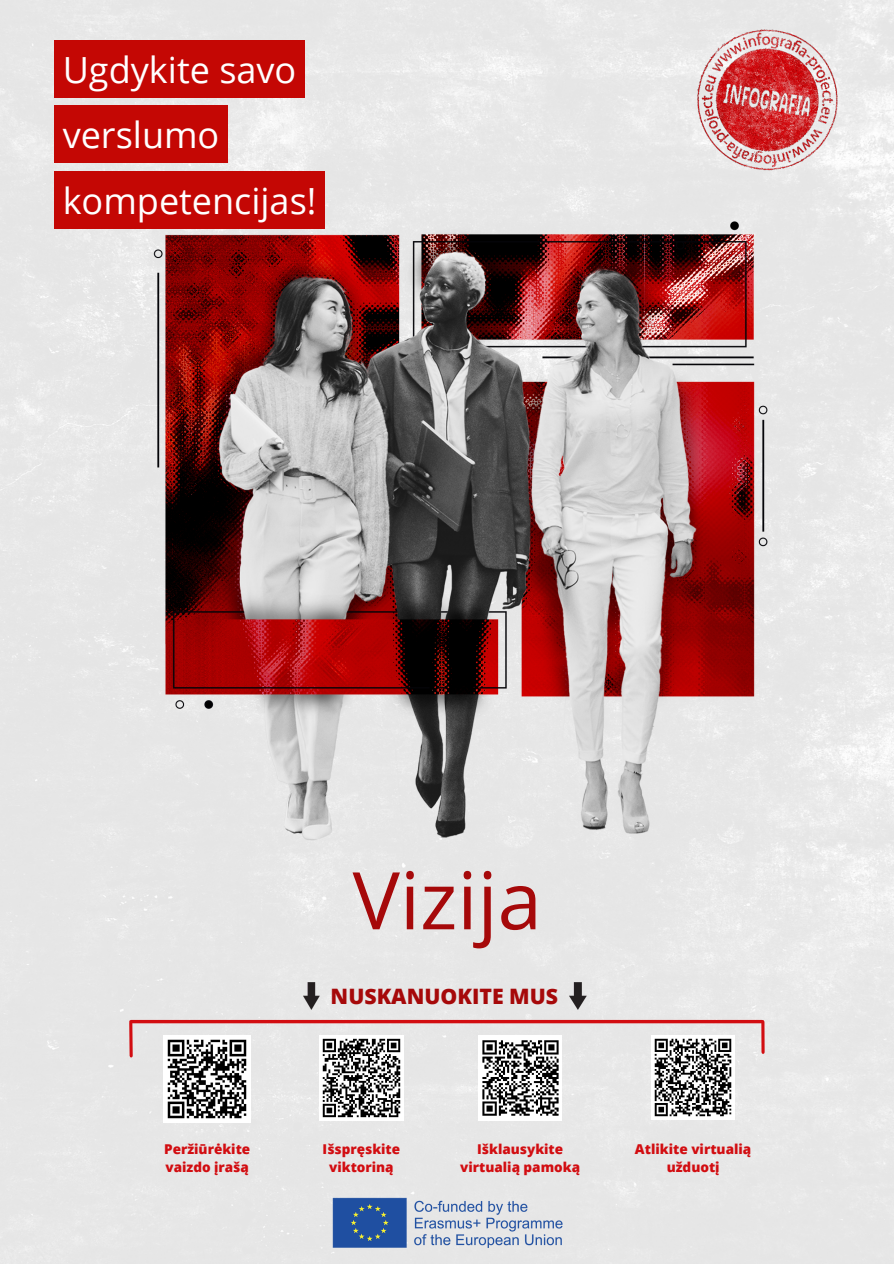
<style>
.page{position:relative;width:894px;height:1264px;background:#fff}
.page>*{position:absolute;margin:0;border:0;box-sizing:border-box;transform-origin:0 0}
.t1{font:79.5px "Open Sans";color:#a6090a}
.t2{font:36px "Open Sans";color:#fff}
.t3{font:800 21.3px "Open Sans";color:#a6090a}
.t4{font:800 13.5px/18px "Open Sans";color:#d20d11;text-align:center}
</style>
<div class="page">
<img style="left:0;top:0;width:893px;height:1263px">
<img style="left:697px;top:29px;width:140px;height:141px">
<div style="left:54px;top:171px;width:271px;height:57px;background:#c40704"></div>
<div style="left:54px;top:41px;width:250px;height:57px;background:#c40704"></div>
<div style="left:54px;top:105px;width:174px;height:57px;background:#c40704"></div>
<img style="left:569px;top:982px;width:17px;height:27px">
<svg style="left:131px;top:1019px;width:630px;height:4px;background:#d63f42"></svg>
<svg style="left:129px;top:1023px;width:4px;height:32px"></svg>
<hr style="left:761px;top:1021px;width:3px;height:31px;background:#d20d11">
<img style="left:303px;top:982px;width:17px;height:27px">
<img style="left:319px;top:1035px;width:84px;height:85px">
<img style="left:478px;top:1035px;width:83px;height:85px">
<img style="left:164px;top:1035px;width:86px;height:87px">
<img style="left:651px;top:1035px;width:83px;height:84px">
<p class="t2" style="left:63px;top:45px;width:235px">Ugdykite savo</p>
<p class="t2" style="left:63px;top:110px;width:158px">verslumo</p>
<p class="t2" style="left:63px;top:175px;width:255px">kompetencijas!</p>
<p class="t1" style="left:352px;top:844px;width:191px">Vizija</p>
<p class="t3" style="left:330px;top:981px;width:229px">NUSKANUOKITE MUS</p>
<p class="t4" style="left:164px;top:1139px;width:88px;text-align:left">Peržiūrėkite vaizdo įrašą</p>
<p class="t4" style="left:322px;top:1139px;width:79px">Išspręskite viktoriną</p>
<p class="t4" style="left:460px;top:1139px;width:121px">Išklausykite virtualią pamoką</p>
<p class="t4" style="left:634px;top:1139px;width:118px">Atlikite virtualią užduotį</p>
</div>
